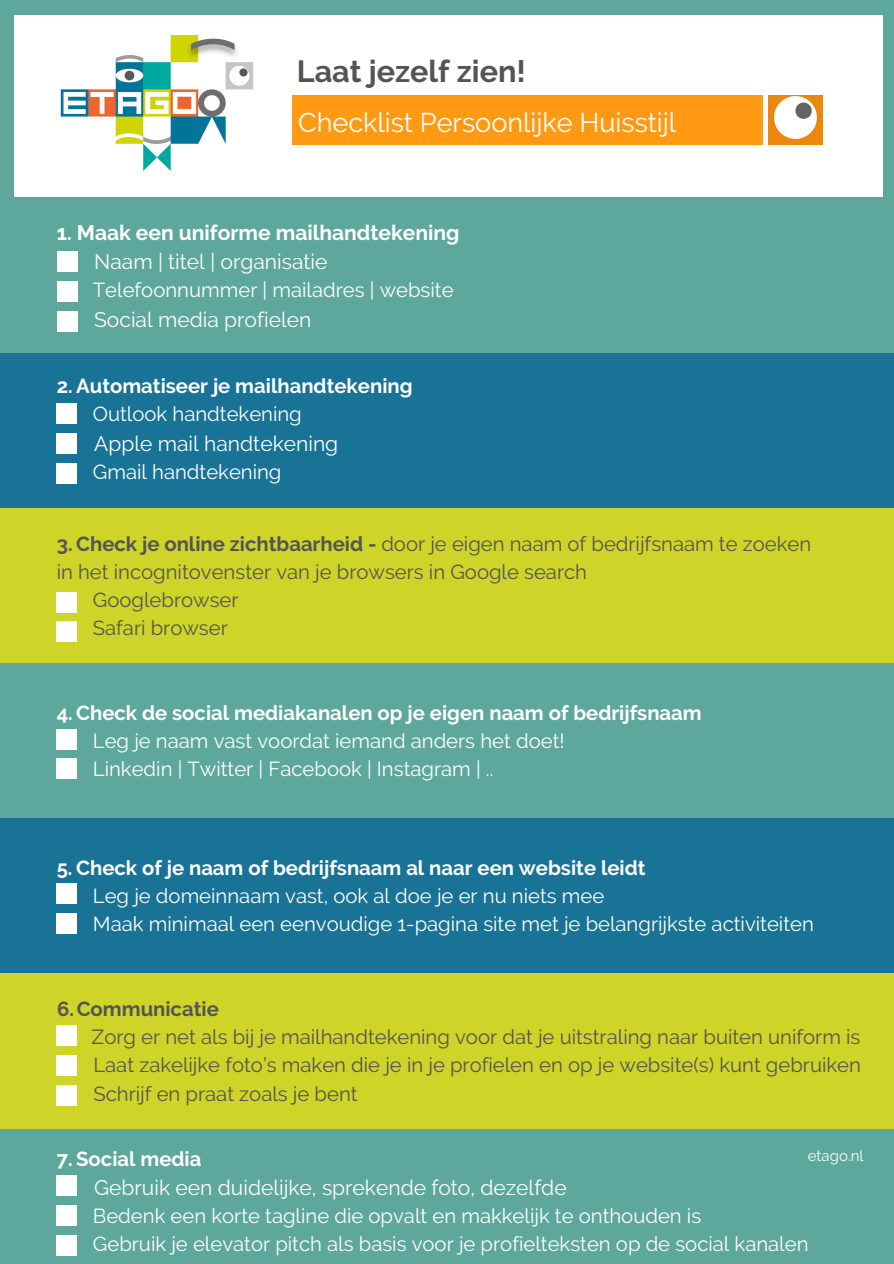
<style>
.page{position:relative;width:894px;height:1264px;background:#fff}
.page>*{position:absolute;margin:0;border:0;box-sizing:border-box;transform-origin:0 0}
.t1{font:700 30.6px "Raleway";color:#545454}
.t2{font:27px "Raleway";color:#fff}
.t3{font:21px "Raleway";color:#fff}
.t4{font:700 21px "Raleway";color:#fff}
.t5{font:20.25px/28.2px "Raleway";color:#fff}
.t6{font:20.25px/28.2px "Raleway";color:#545454;text-align:justify}
.t7{font:700 20.25px "Raleway";color:#fff}
.t8{font:700 20.25px "Raleway";color:#545454}
.t9{font:15px "Raleway";color:#fff}
.s1{font-weight:700}
</style>
<div class="page">
<div style="left:0;top:198px;width:893px;height:155px;background:#5da79d"></div>
<div style="left:292px;top:95px;width:470px;height:49px;background:#ff9a12"></div>
<img style="left:768px;top:95px;width:54px;height:49px">
<img style="left:60px;top:34px;width:194px;height:137px">
<div style="left:0;top:0;width:893px;height:14px;background:#5da79d"></div>
<div style="left:0;top:10px;width:14px;height:194px;background:#5da79d"></div>
<div style="left:882px;top:7px;width:11px;height:193px;background:#5da79d"></div>
<div style="left:0;top:353px;width:893px;height:155px;background:#197396"></div>
<div style="left:0;top:508px;width:893px;height:155px;background:#cfd428"></div>
<div style="left:0;top:663px;width:893px;height:155px;background:#5da79d"></div>
<div style="left:0;top:818px;width:893px;height:155px;background:#197396"></div>
<div style="left:0;top:973px;width:893px;height:156px;background:#cfd428"></div>
<div style="left:0;top:1128px;width:893px;height:135px;background:#5da79d"></div>
<div style="left:57px;top:281px;width:20px;height:20px;background:#fff"></div>
<div style="left:57px;top:251px;width:20px;height:20px;background:#fff"></div>
<div style="left:57px;top:312px;width:20px;height:20px;background:#fff"></div>
<div style="left:57px;top:433px;width:20px;height:20px;background:#fff"></div>
<div style="left:57px;top:403px;width:20px;height:20px;background:#fff"></div>
<div style="left:57px;top:464px;width:20px;height:20px;background:#fff"></div>
<div style="left:57px;top:621px;width:20px;height:21px;background:#fff"></div>
<div style="left:57px;top:592px;width:20px;height:20px;background:#fff"></div>
<div style="left:57px;top:758px;width:20px;height:21px;background:#fff"></div>
<div style="left:57px;top:729px;width:20px;height:20px;background:#fff"></div>
<div style="left:57px;top:912px;width:20px;height:21px;background:#fff"></div>
<div style="left:57px;top:883px;width:20px;height:20px;background:#fff"></div>
<div style="left:57px;top:1054px;width:20px;height:21px;background:#fff"></div>
<div style="left:57px;top:1025px;width:20px;height:20px;background:#fff"></div>
<div style="left:57px;top:1085px;width:20px;height:20px;background:#fff"></div>
<div style="left:57px;top:1204px;width:20px;height:21px;background:#fff"></div>
<div style="left:57px;top:1175px;width:20px;height:20px;background:#fff"></div>
<div style="left:57px;top:1235px;width:20px;height:20px;background:#fff"></div>
<h1 class="t1" style="left:297px;top:53px;width:230px">Laat jezelf zien!</h1>
<h2 class="t2" style="left:298px;top:107px;width:379px">Checklist Persoonlijke Huisstijl</h2>
<p class="t4" style="left:57px;top:220px;width:404px">1. Maak een uniforme mailhandtekening</p>
<p class="t3" style="left:94px;top:249px;width:235px">Naam | titel | organisatie</p>
<p class="t5" style="left:93px;top:276px;width:362px">Telefoonnummer | mailadres | website</p>
<p class="t3" style="left:94px;top:307px;width:218px">Social media profielen</p>
<p class="t7" style="left:57px;top:374px;width:357px">2. Automatiseer je mailhandtekening</p>
<p class="t5" style="left:93px;top:400px;width:210px">Outlook handtekening</p>
<p class="t3" style="left:94px;top:431px;width:245px">Apple mail handtekening</p>
<p class="t5" style="left:93px;top:457px;width:190px">Gmail handtekening</p>
<p class="t6" style="left:57px;top:529px;width:755px"><span class="s1">3. Check je online zichtbaarheid -</span> door je eigen naam of bedrijfsnaam te zoeken</p>
<p class="t6" style="left:57px;top:557px;width:531px">in het incognitovenster van je browsers in Google search</p>
<p class="t6" style="left:93px;top:585px;width:147px">Googlebrowser</p>
<p class="t6" style="left:93px;top:614px;width:136px">Safari browser</p>
<p class="t7" style="left:57px;top:701px;width:646px">4. Check de social mediakanalen op je eigen naam of bedrijfsnaam</p>
<p class="t5" style="left:93px;top:726px;width:473px">Leg je naam vast voordat iemand anders het doet!<br>Linkedin | Twitter | Facebook | Instagram | ..</p>
<p class="t7" style="left:57px;top:856px;width:590px">5. Check of je naam of bedrijfsnaam al naar een website leidt</p>
<p class="t5" style="left:93px;top:882px;width:722px">Leg je domeinnaam vast, ook al doe je er nu niets mee<br>Maak minimaal een eenvoudige 1-pagina site met je belangrijkste activiteiten</p>
<p class="t8" style="left:57px;top:997px;width:163px">6.Communicatie</p>
<p class="t6" style="left:92px;top:1023px;width:770px">Zorg er net als bij je mailhandtekening voor dat je uitstraling naar buiten uniform is Laat zakelijke foto’s maken die je in je profielen en op je website(s) kunt gebruiken Schrijf en praat zoals je bent</p>
<p class="t9" style="left:807px;top:1146px;width:57px">etago.nl</p>
<p class="t7" style="left:57px;top:1146px;width:146px">7. Social media</p>
<p class="t3" style="left:94px;top:1175px;width:474px">Gebruik een duidelijke, sprekende foto, dezelfde</p>
<p class="t5" style="left:93px;top:1201px;width:717px">Bedenk een korte tagline die opvalt en makkelijk te onthouden is<br>Gebruik je elevator pitch als basis voor je profielteksten op de social kanalen</p>
</div>
